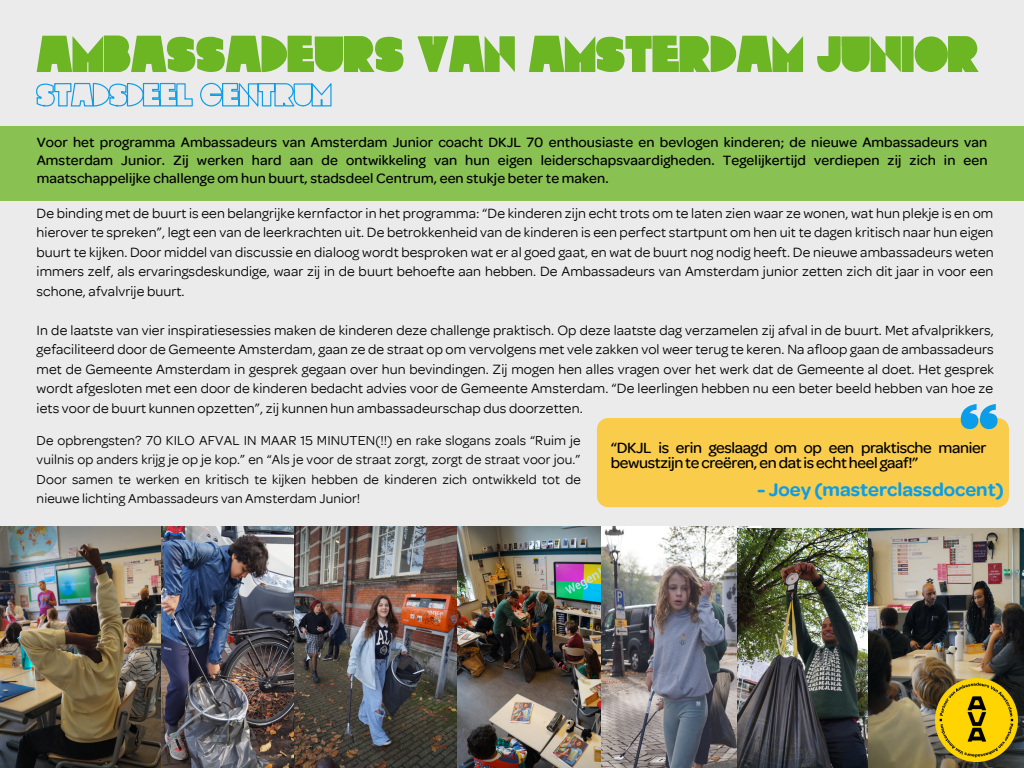
<style>
.page{position:relative;width:1024px;height:768px;background:#ebebeb}
.page>*{position:absolute;margin:0;border:0;box-sizing:border-box;transform-origin:0 0}
.t1{font:52px "Basterds";letter-spacing:.01em;color:#6cb523}
.t2{font:600 19.7px "Omnes";color:#0c9de8}
.t3{font:500 16px/15.8px "Omnes";letter-spacing:-.02em;color:#000}
.t4{font:14.5px/19.5px "Omnes";letter-spacing:.01em;color:#000;text-align:justify}
.t5{font:500 14.5px/18px "Omnes";letter-spacing:.01em;color:#000;text-align:justify}
.t6{font:14px/19.5px "Omnes";letter-spacing:.01em;color:#000;text-align:justify}
</style>
<div class="page">
<img style="left:161px;top:527px;width:134px;height:241px">
<img style="left:0;top:527px;width:161px;height:241px">
<img style="left:295px;top:527px;width:306px;height:241px">
<img style="left:601px;top:527px;width:160px;height:241px">
<img style="left:737px;top:528px;width:131px;height:240px">
<img style="left:868px;top:528px;width:156px;height:240px">
<div style="left:0;top:126px;width:1024px;height:74px;background:#89c152"></div>
<div style="left:597px;top:418px;width:412px;height:89px;background:#f9cc4b;border-radius:11px"></div>
<svg style="left:961px;top:404px;width:36px;height:25px"></svg>
<img style="left:935px;top:679px;width:83px;height:82px">
<svg style="left:36px;top:82px;width:296px;height:25px"></svg>
<h1 class="t1" style="left:37px;top:25px;width:943px">AMBASSADEURS VAN AMSTERDAM JUNIOR</h1>
<p class="t5" style="left:37px;top:133px;width:952px">Voor het programma Ambassadeurs van Amsterdam Junior coacht DKJL 70 enthousiaste en bevlogen kinderen; de nieuwe Ambassadeurs van Amsterdam Junior. Zij werken hard aan de ontwikkeling van hun eigen leiderschapsvaardigheden. Tegelijkertijd verdiepen zij zich in een maatschappelijke challenge om hun buurt, stadsdeel Centrum, een stukje beter te maken.</p>
<p class="t4" style="left:37px;top:203px;width:958px">De binding met de buurt is een belangrijke kernfactor in het programma: “De kinderen zijn echt trots om te laten zien waar ze wonen, wat hun plekje is en om hierover te spreken”, legt een van de leerkrachten uit. De betrokkenheid van de kinderen is een perfect startpunt om hen uit te dagen kritisch naar hun eigen buurt te kijken. Door middel van discussie en dialoog wordt besproken wat er al goed gaat, en wat de buurt nog nodig heeft. De nieuwe ambassadeurs weten immers zelf, als ervaringsdeskundige, waar zij in de buurt behoefte aan hebben. De Ambassadeurs van Amsterdam junior zetten zich dit jaar in voor een schone, afvalvrije buurt.</p>
<p class="t4" style="left:37px;top:320px;width:959px">In de laatste van vier inspiratiesessies maken de kinderen deze challenge praktisch. Op deze laatste dag verzamelen zij afval in de buurt. Met afvalprikkers, gefaciliteerd door de Gemeente Amsterdam, gaan ze de straat op om vervolgens met vele zakken vol weer terug te keren. Na afloop gaan de ambassadeurs met de Gemeente Amsterdam in gesprek gegaan over hun bevindingen. Zij mogen hen alles vragen over het werk dat de Gemeente al doet. Het gesprek wordt afgesloten met een door de kinderen bedacht advies voor de Gemeente Amsterdam. “De leerlingen hebben nu een beter beeld hebben van hoe ze iets voor de buurt kunnen opzetten”, zij kunnen hun ambassadeurschap dus doorzetten.</p>
<p class="t3" style="left:611px;top:440px;width:377px">“DKJL is erin geslaagd om op een praktische manier bewustzijntecreëren,endatisechtheel gaaf!”</p>
<h2 class="t2" style="left:757px;top:479px;width:248px">- Joey (masterclassdocent)</h2>
<p class="t6" style="left:37px;top:431px;width:546px">De opbrengsten? 70 KILO AFVAL IN MAAR 15 MINUTEN(!!) en rake slogans zoals “Ruim je vuilnis op anders krijg je op je kop.” en “Als je voor de straat zorgt, zorgt de straat voor jou.” Door samen te werken en kritisch te kijken hebben de kinderen zich ontwikkeld tot de nieuwe lichting Ambassadeurs van Amsterdam Junior!</p>
</div>
